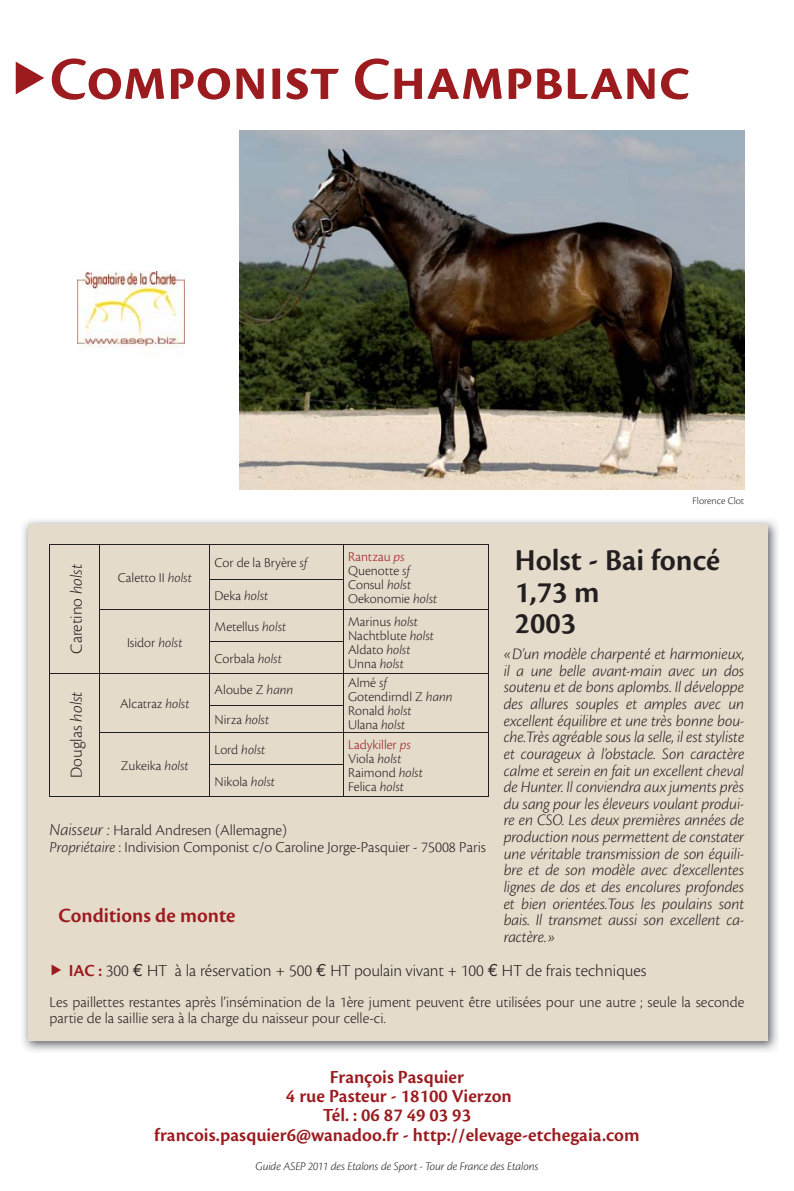
<style>
.page{position:relative;width:794px;height:1191px;background:#fff}
.page>*{position:absolute;margin:0;border:0;box-sizing:border-box;transform-origin:0 0}
.t1{font:600 63px "Cronos Pro";color:#9b1b1f}
.t2{font:600 31.5px/31.5px "Cronos Pro";color:#231f20}
.t3{font:600 21px "Cronos Pro";color:#9b1b1f}
.t4{font:600 19.25px/19.2px "Cronos Pro";color:#9b1b1f;text-align:center}
.t5{font:300 17.5px "Cronos Pro";color:#231f20}
.t6{font:italic 300 16.62px/16.6px "Cronos Pro";letter-spacing:-.01em;color:#231f20;text-align:justify}
.t7{font:300 15.75px/15.8px "Cronos Pro";color:#231f20}
.t8{font:300 14px/14px "Cronos Pro";color:#231f20}
.t9{font:italic 300 14px "Cronos Pro";letter-spacing:-.01em;color:#231f20}
.t10{font:italic 300 12.25px "Cronos Pro";letter-spacing:-.01em;color:#231f20}
.t11{font:300 10.5px "Cronos Pro";letter-spacing:-.005em;color:#231f20}
.s1{font-style:italic}
.s2{color:#9b1b1f}
.s3{font-style:italic;color:#9b1b1f}
.s4{font-style:normal}
.s5{font-style:italic;font-size:17.5px}
.s6{font-weight:600;color:#9b1b1f}
.s7{font-family:"Euro Mono";font-weight:400}
</style>
<div class="page">
<img style="left:77px;top:272px;width:107px;height:76px">
<img style="left:23px;top:520px;width:755px;height:531px">
<div style="left:28px;top:524px;width:740px;height:516px;background:#e5dbcb"></div>
<hr style="left:50px;top:796px;width:160px;height:1px;background:#231f20">
<hr style="left:343px;top:796px;width:146px;height:1px;background:#231f20">
<hr style="left:50px;top:544px;width:50px;height:1px;background:#231f20">
<hr style="left:50px;top:545px;width:1px;height:128px;background:#231f20">
<hr style="left:100px;top:544px;width:110px;height:1px;background:#231f20">
<hr style="left:100px;top:545px;width:1px;height:64px;background:#231f20">
<hr style="left:210px;top:796px;width:133px;height:1px;background:#231f20">
<hr style="left:210px;top:544px;width:133px;height:1px;background:#231f20">
<hr style="left:209px;top:545px;width:1px;height:34px;background:#231f20">
<hr style="left:343px;top:544px;width:146px;height:1px;background:#231f20">
<hr style="left:343px;top:545px;width:1px;height:34px;background:#231f20">
<hr style="left:488px;top:545px;width:1px;height:64px;background:#231f20">
<hr style="left:209px;top:579px;width:134px;height:1px;background:#231f20">
<hr style="left:209px;top:579px;width:1px;height:30px;background:#231f20">
<hr style="left:343px;top:579px;width:1px;height:30px;background:#231f20">
<hr style="left:100px;top:609px;width:110px;height:1px;background:#231f20">
<hr style="left:100px;top:609px;width:1px;height:64px;background:#231f20">
<hr style="left:210px;top:609px;width:133px;height:1px;background:#231f20">
<hr style="left:209px;top:609px;width:1px;height:32px;background:#231f20">
<hr style="left:343px;top:609px;width:146px;height:1px;background:#231f20">
<hr style="left:343px;top:609px;width:1px;height:32px;background:#231f20">
<hr style="left:488px;top:609px;width:1px;height:64px;background:#231f20">
<hr style="left:209px;top:641px;width:134px;height:1px;background:#231f20">
<hr style="left:209px;top:641px;width:1px;height:32px;background:#231f20">
<hr style="left:343px;top:641px;width:1px;height:32px;background:#231f20">
<hr style="left:50px;top:673px;width:50px;height:1px;background:#231f20">
<hr style="left:50px;top:673px;width:1px;height:123px;background:#231f20">
<hr style="left:100px;top:673px;width:110px;height:1px;background:#231f20">
<hr style="left:100px;top:673px;width:1px;height:59px;background:#231f20">
<hr style="left:210px;top:673px;width:133px;height:1px;background:#231f20">
<hr style="left:209px;top:673px;width:1px;height:32px;background:#231f20">
<hr style="left:343px;top:673px;width:146px;height:1px;background:#231f20">
<hr style="left:343px;top:673px;width:1px;height:32px;background:#231f20">
<hr style="left:488px;top:673px;width:1px;height:59px;background:#231f20">
<hr style="left:209px;top:705px;width:134px;height:1px;background:#231f20">
<svg style="left:209px;top:706px;width:1px;height:26px"></svg>
<svg style="left:343px;top:705px;width:1px;height:27px"></svg>
<hr style="left:100px;top:732px;width:110px;height:1px;background:#231f20">
<hr style="left:100px;top:733px;width:1px;height:63px;background:#231f20">
<hr style="left:210px;top:732px;width:133px;height:1px;background:#231f20">
<hr style="left:209px;top:733px;width:1px;height:31px;background:#231f20">
<hr style="left:343px;top:732px;width:146px;height:1px;background:#231f20">
<hr style="left:343px;top:733px;width:1px;height:31px;background:#231f20">
<hr style="left:488px;top:733px;width:1px;height:32px;background:#231f20">
<hr style="left:209px;top:764px;width:134px;height:1px;background:#231f20">
<hr style="left:209px;top:765px;width:1px;height:31px;background:#231f20">
<hr style="left:343px;top:765px;width:1px;height:31px;background:#231f20">
<hr style="left:488px;top:765px;width:1px;height:31px;background:#231f20">
<img style="left:239px;top:131px;width:505px;height:358px">
<h1 class="t1" style="left:50px;top:54px;width:642px">Componist Champblanc</h1>
<p class="t5" style="left:69px;top:653px;width:91px;rotate:-90deg">Caretino <span class="s1">holst</span></p>
<p class="t8" style="left:118px;top:571px;width:75px">Caletto II <span class="s1">holst</span></p>
<p class="t8" style="left:127px;top:636px;width:57px">Isidor <span class="s1">holst</span></p>
<p class="t5" style="left:69px;top:778px;width:88px;rotate:-90deg">Douglas <span class="s1">holst</span></p>
<p class="t8" style="left:120px;top:697px;width:71px">Alcatraz <span class="s1">holst</span></p>
<p class="t8" style="left:121px;top:759px;width:69px">Zukeika <span class="s1">holst</span></p>
<p class="t8" style="left:215px;top:556px;width:94px">Cor de la Bryère <span class="s1">sf</span></p>
<p class="t8" style="left:348px;top:550px;width:65px"><span class="s2">Rantzau</span> <span class="s3">ps<br></span>Quenotte <span class="s1">sf<br></span>Consul <span class="s1">holst</span></p>
<p class="t9" style="left:215px;top:589px;width:55px"><span class="s4">Deka</span> holst</p>
<p class="t8" style="left:348px;top:592px;width:91px">Oekonomie <span class="s1">holst</span></p>
<p class="t8" style="left:215px;top:620px;width:73px">Metellus <span class="s1">holst</span></p>
<p class="t8" style="left:348px;top:615px;width:87px">Marinus <span class="s1">holst<br></span>Nachtblute <span class="s1">holst<br></span>Aldato <span class="s1">holst<br></span>Unna <span class="s1">holst</span></p>
<p class="t8" style="left:215px;top:652px;width:69px">Corbala <span class="s1">holst</span></p>
<p class="t8" style="left:215px;top:683px;width:80px">Aloube Z <span class="s1">hann</span></p>
<p class="t8" style="left:348px;top:676px;width:106px">Almé <span class="s1">sf<br></span>Gotendirndl Z <span class="s1">hann<br></span>Ronald <span class="s1">holst<br></span>Ulana <span class="s1">holst</span></p>
<p class="t8" style="left:215px;top:713px;width:56px">Nirza <span class="s1">holst</span></p>
<p class="t9" style="left:215px;top:744px;width:52px"><span class="s4">Lord</span> holst</p>
<p class="t8" style="left:348px;top:738px;width:76px"><span class="s2">Ladykiller</span> <span class="s3">ps<br></span>Viola <span class="s1">holst<br></span>Raimond <span class="s1">holst<br></span>Felica <span class="s1">holst</span></p>
<p class="t8" style="left:215px;top:775px;width:62px">Nikola <span class="s1">holst</span></p>
<p class="t7" style="left:50px;top:822px;width:438px;line-height:17.5px"><span class="s5">Naisseur :</span> Harald Andresen (Allemagne)<br><span class="s1">Propriétaire</span> : Indivision Componist c/o Caroline Jorge-Pasquier - 75008 Paris</p>
<p class="t3" style="left:58px;top:906px;width:179px">Conditions de monte</p>
<p class="t11" style="left:692px;top:496px;width:53px">Florence Clot</p>
<h2 class="t2" style="left:515px;top:546px;width:207px">Holst - Bai foncé<br>1,73 m<br>2003</h2>
<p class="t6" style="left:504px;top:647px;width:242px">«D’un modèle charpenté et harmonieux, il a une belle avant-main avec un dos soutenu et de bons aplombs. Il développe des allures souples et amples avec un excellent équilibre et une très bonne bou&shy;che.Très agréable sous la selle, il est styliste et courageux à l’obstacle. Son caractère calme et serein en fait un excellent cheval de Hunter. Il conviendra aux juments près du sang pour les éleveurs voulant produi&shy;re en CSO. Les deux premières années de production nous permettent de constater une véritable transmission de son équili&shy;bre et de son modèle avec d’excellentes lignes de dos et des encolures profondes et bien orientées.Tous les poulains sont bais. Il transmet aussi son excellent ca&shy;ractère.»</p>
<p class="t5" style="left:50px;top:963px;width:598px"><span class="s2">▶</span> <span class="s6">IAC :</span> 300 <span class="s7">€</span> HT à la réservation + 500 <span class="s7">€</span> HT poulain vivant + 100 <span class="s7">€</span> HT de frais techniques</p>
<p class="t7" style="left:50px;top:995px;width:696px">Les paillettes restantes après l’insémination de la 1ère jument peuvent être utilisées pour une autre ; seule la seconde partie de la saillie sera à la charge du naisseur pour celle-ci.</p>
<p class="t4" style="left:154px;top:1067px;width:487px">François Pasquier<br>4 rue Pasteur - 18100 Vierzon<br>Tél. : 06 87 49 03 93<br>francois.pasquier6@wanadoo.fr - http://elevage-etchegaia.com</p>
<p class="t10" style="left:255px;top:1161px;width:284px">Guide ASEP 2011 des Etalons de Sport - Tour de France des Etalons</p>
</div>
